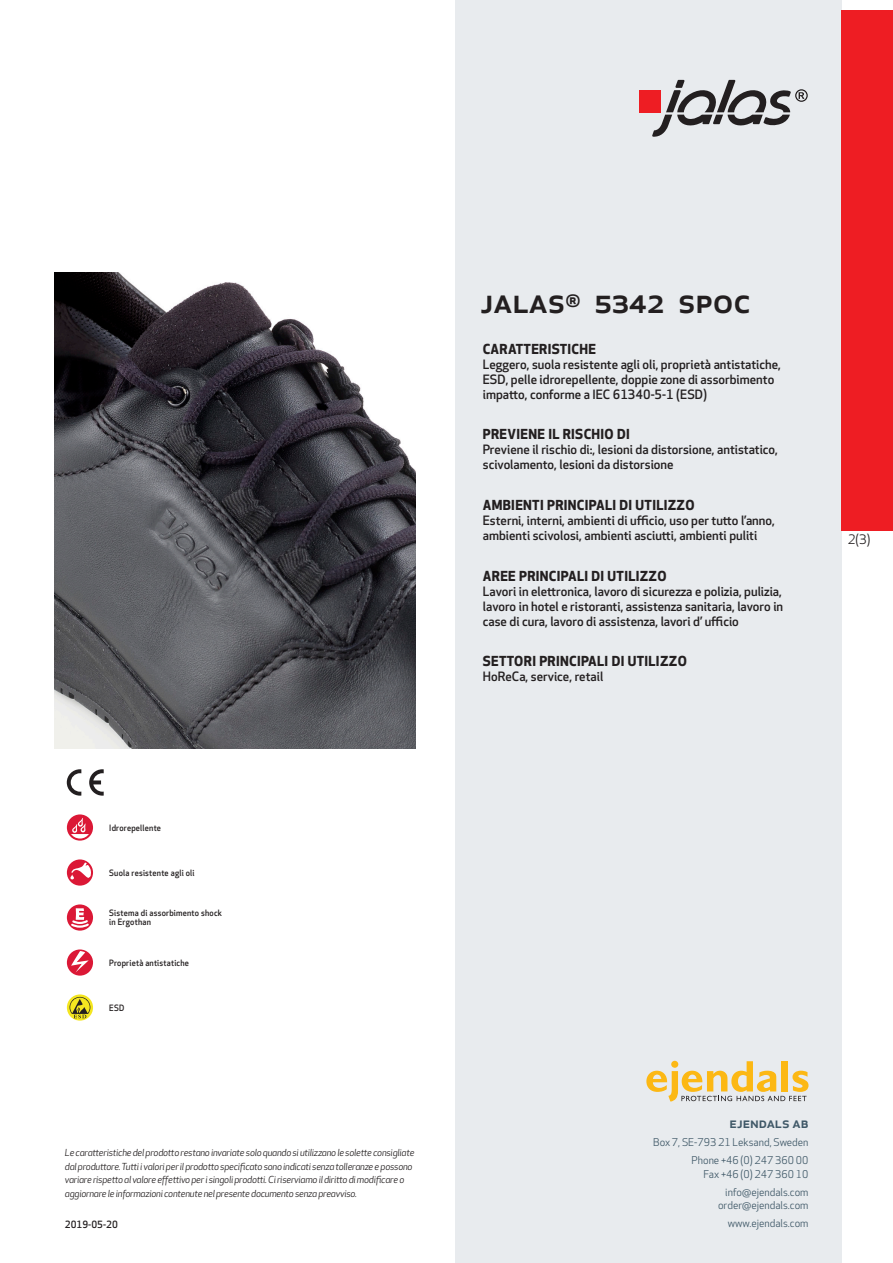
<style>
.page{position:relative;width:893px;height:1263px;background:#fff}
.page>*{position:absolute;margin:0;border:0;box-sizing:border-box;transform-origin:0 0}
.prodname{font:500 34.5px "Apex New";color:#231f20}
.t1{font:500 15px "Apex New";color:#405968}
.Funktion_body{font:700 13.5px "Apex New";letter-spacing:.025em;color:#231f20}
.t2{font:12.75px "Apex New";color:#231f20}
.Funktion_body-2{font:500 12.6px/15px "Apex New";color:#231f20}
.t3{font:10.5px/18px "Apex New";color:#405968;text-align:right}
.Sidfot_datum{font:500 9.75px "Apex New";color:#231f20}
.t4{font:italic 9.45px/13.5px "Apex New";letter-spacing:-.025em;color:#231f20}
.Artikel{font:500 8.55px/9px "Apex New";letter-spacing:.025em;color:#231f20;scale:.95 1}
</style>
<div class="page">
<div style="left:455px;top:0;width:387px;height:1263px;background:#e8ebee"></div>
<svg style="left:646px;top:1061px;width:162px;height:40px"></svg>
<div style="left:842px;top:11px;width:51px;height:520px;background:#ee1d23"></div>
<div style="left:639px;top:90px;width:22px;height:22px;background:#ee1d23"></div>
<svg style="left:652px;top:80px;width:156px;height:57px"></svg>
<svg style="left:67px;top:814px;width:26px;height:27px"></svg>
<svg style="left:71px;top:818px;width:18px;height:20px"></svg>
<svg style="left:67px;top:859px;width:26px;height:27px"></svg>
<svg style="left:70px;top:862px;width:21px;height:17px"></svg>
<svg style="left:67px;top:904px;width:26px;height:27px"></svg>
<svg style="left:69px;top:908px;width:22px;height:21px"></svg>
<svg style="left:67px;top:949px;width:26px;height:27px"></svg>
<svg style="left:71px;top:951px;width:18px;height:21px"></svg>
<svg style="left:67px;top:994px;width:26px;height:26px"></svg>
<svg style="left:70px;top:997px;width:20px;height:21px"></svg>
<svg style="left:89px;top:769px;width:15px;height:27px"></svg>
<svg style="left:67px;top:769px;width:14px;height:27px"></svg>
<img style="left:54px;top:272px;width:361px;height:476px">
<p class="Artikel" style="left:109px;top:823px;width:56px">Idrorepellente</p>
<p class="Artikel" style="left:109px;top:868px;width:91px">Suola resistente agli oli</p>
<p class="Artikel" style="left:109px;top:909px;width:120px">Sistema di assorbimento shock in Ergothan</p>
<p class="Artikel" style="left:109px;top:958px;width:85px">Proprietà antistatiche</p>
<p class="Artikel" style="left:109px;top:1003px;width:17px">ESD</p>
<p class="t4" style="left:65px;top:1146px;width:351px">Le caratteristiche del prodotto restano invariate solo quando si utilizzano le solette consigliate dal produttore. Tutti i valori per il prodotto specificato sono indicati senza tolleranze e possono variare rispetto al valore effettivo per i singoli prodotti. Ci riserviamo il diritto di modificare o aggiornare le informazioni contenute nel presente documento senza preavviso.</p>
<p class="Sidfot_datum" style="left:65px;top:1218px;width:54px">2019-05-20</p>
<p class="prodname" style="left:480px;top:277px;width:272px">JALAS<sup>®</sup> 5342 SpOc</p>
<p class="Funktion_body" style="left:483px;top:339px;width:115px">CARATTERISTICHE</p>
<p class="Funktion_body-2" style="left:483px;top:356px;width:300px">Leggero, suola resistente agli oli, proprietà antistatiche,<br>ESD, pelle idrorepellente, doppie zone di assorbimento impatto, conforme a IEC 61340-5-1 (ESD)</p>
<p class="Funktion_body" style="left:483px;top:425px;width:149px">PREVIENE IL RISCHIO DI</p>
<p class="Funktion_body-2" style="left:483px;top:442px;width:297px">Previene il rischio di:, lesioni da distorsione, antistatico, scivolamento, lesioni da distorsione</p>
<p class="Funktion_body" style="left:483px;top:495px;width:213px">AMBIENTI PRINCIPALI DI UTILIZZO</p>
<p class="Funktion_body-2" style="left:483px;top:513px;width:294px">Esterni, interni, ambienti di ufficio, uso per tutto l’anno, ambienti scivolosi, ambienti asciutti, ambienti puliti</p>
<p class="Funktion_body" style="left:483px;top:566px;width:185px">AREE PRINCIPALI DI UTILIZZO</p>
<p class="Funktion_body-2" style="left:483px;top:583px;width:302px;text-align:justify">Lavori in elettronica, lavoro di sicurezza e polizia, pulizia, lavoro in hotel e ristoranti, assistenza sanitaria, lavoro in case di cura, lavoro di assistenza, lavori d’ ufficio</p>
<p class="Funktion_body" style="left:483px;top:652px;width:205px">SETTORI PRINCIPALI DI UTILIZZO</p>
<p class="Funktion_body-2" style="left:483px;top:669px;width:122px">HoReCa, service, retail</p>
<p class="t2" style="left:848px;top:531px;width:24px">2(3)</p>
<p class="t1" style="left:729px;top:1113px;width:80px">ejendals ab</p>
<p class="t3" style="left:653px;top:1133px;width:157px">Box 7, SE-793 21 Leksand, Sweden<br>Phone +46 (0) 247 360 00</p>
<p class="t3" style="left:703px;top:1165px;width:107px">Fax +46 (0) 247 360 10 info@ejendals.com</p>
<p class="t3" style="left:718px;top:1196px;width:92px">order@ejendals.com</p>
<p class="t3" style="left:728px;top:1215px;width:82px">www.ejendals.com</p>
</div>
